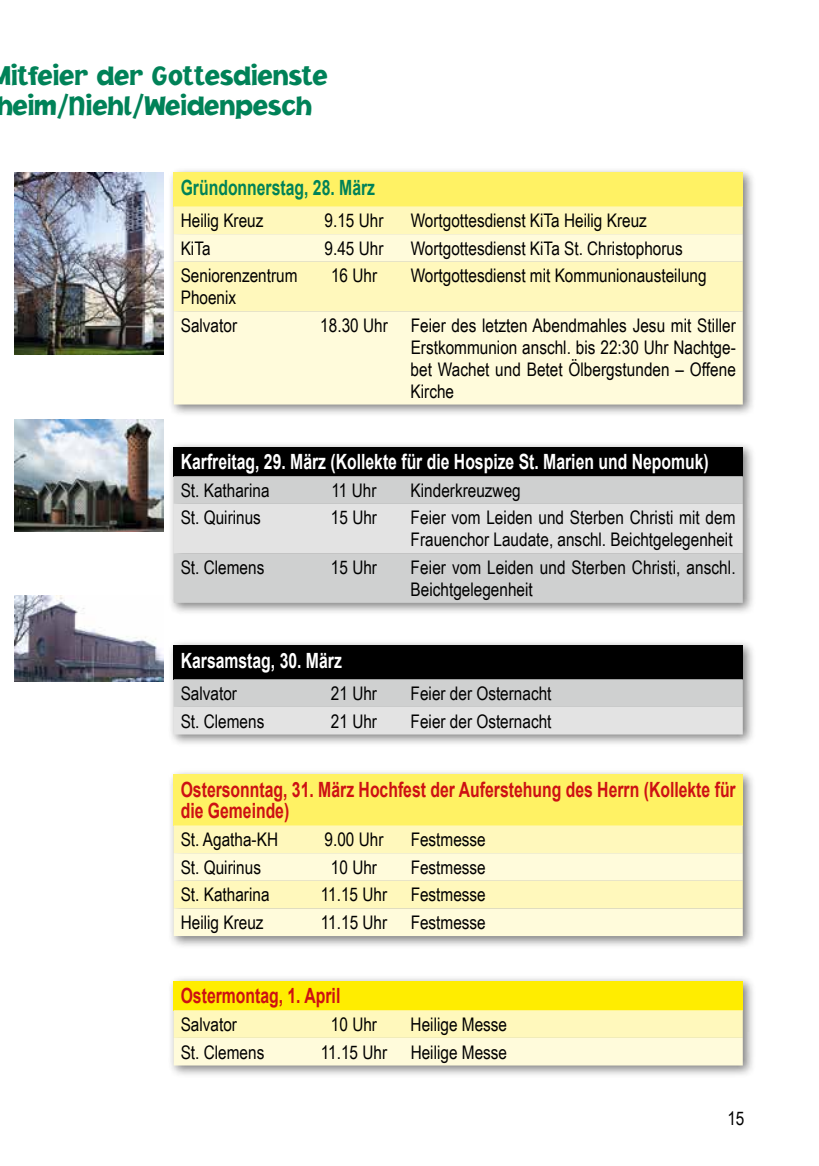
<style>
.page{position:relative;width:819px;height:1166px;background:#fff}
.page>*{position:absolute;margin:0;border:0;box-sizing:border-box;transform-origin:0 0}
.t1{font:28px/29.8px "Jacoby ICG Black";color:#008258;text-align:center}
.t2{font:700 21px/21.9px "Arial";color:#cd1013;scale:.75 1}
.t3{font:700 21px "Arial";color:#fff;scale:.75 1}
.t4{font:700 21px "Arial";color:#008258;scale:.75 1}
.t5{font:18.72px/21.9px "Arial Narrow";color:#000}
</style>
<div class="page">
<div style="left:167px;top:441px;width:589px;height:175px;background:#000;opacity:.5"></div>
<div style="left:174px;top:447px;width:568px;height:29px;background:#000"></div>
<div style="left:174px;top:476px;width:568px;height:127px;background:#cfd0d0"></div>
<div style="left:174px;top:504px;width:568px;height:49px;background:#e3e3e3"></div>
<div style="left:167px;top:639px;width:589px;height:108px;background:#000;opacity:.5"></div>
<div style="left:174px;top:645px;width:568px;height:34px;background:#000"></div>
<svg style="left:174px;top:679px;width:568px;height:55px;background:#d7d8d8"></svg>
<div style="left:167px;top:166px;width:589px;height:252px;background:#000;opacity:.5"></div>
<div style="left:174px;top:172px;width:568px;height:34px;background:#fff264"></div>
<div style="left:174px;top:206px;width:568px;height:28px;background:#fff8bc"></div>
<svg style="left:174px;top:234px;width:568px;height:170px;background:#fef9d1"></svg>
<img style="left:15px;top:596px;width:149px;height:85px">
<img style="left:15px;top:172px;width:149px;height:182px">
<img style="left:15px;top:419px;width:149px;height:112px">
<div style="left:167px;top:975px;width:589px;height:104px;background:#000;opacity:.5"></div>
<div style="left:174px;top:981px;width:568px;height:29px;background:#ffed00"></div>
<svg style="left:174px;top:1010px;width:568px;height:55px;background:#fef9ca"></svg>
<div style="left:167px;top:768px;width:589px;height:181px;background:#000;opacity:.5"></div>
<div style="left:174px;top:774px;width:568px;height:51px;background:#fff264"></div>
<div style="left:174px;top:825px;width:568px;height:28px;background:#fff8bc"></div>
<svg style="left:174px;top:853px;width:568px;height:83px;background:#fef9d0"></svg>
<h1 class="t1" style="left:-4px;top:60px;width:333px">itfeier der Gottesdienste heim/Niehl/Weidenpesch</h1>
<p class="t4" style="left:181px;top:172px;width:261px">Gründonnerstag, 28. März</p>
<p class="t5" style="left:181px;top:209px;width:84px">Heilig Kreuz</p>
<p class="t5" style="left:324px;top:209px;width:60px">9.15 Uhr</p>
<p class="t5" style="left:410px;top:209px;width:238px">Wortgottesdienst KiTa Heilig Kreuz</p>
<p class="t5" style="left:181px;top:236px;width:31px">KiTa</p>
<p class="t5" style="left:324px;top:236px;width:60px">9.45 Uhr</p>
<p class="t5" style="left:410px;top:236px;width:273px">Wortgottesdienst KiTa St. Christophorus</p>
<p class="t5" style="left:181px;top:264px;width:118px">Seniorenzentrum<br>Phoenix</p>
<p class="t5" style="left:331px;top:264px;width:48px">16 Uhr</p>
<p class="t5" style="left:410px;top:264px;width:297px">Wortgottesdienst mit Kommunionausteilung</p>
<p class="t5" style="left:181px;top:314px;width:58px">Salvator</p>
<p class="t5" style="left:410px;top:314px;width:327px;text-align:justify;text-indent:-90px">18.30 Uhr Feier des letzten Abendmahles Jesu mit Stiller Erstkommunion anschl. bis 22:30 Uhr Nachtge&shy;bet Wachet und Betet Ölbergstunden – Offene Kirche</p>
<p class="t3" style="left:181px;top:447px;width:705px">Karfreitag, 29. März (Kollekte für die Hospize St. Marien und Nepomuk)</p>
<p class="t5" style="left:181px;top:478px;width:90px">St. Katharina</p>
<p class="t5" style="left:331px;top:478px;width:46px">11 Uhr</p>
<p class="t5" style="left:410px;top:478px;width:112px">Kinderkreuzweg</p>
<p class="t5" style="left:181px;top:506px;width:82px">St. Quirinus</p>
<p class="t5" style="left:331px;top:506px;width:48px">15 Uhr</p>
<p class="t5" style="left:410px;top:506px;width:326px">Feier vom Leiden und Sterben Christi mit dem<br>Frauenchor Laudate, anschl. Beichtgelegenheit</p>
<p class="t5" style="left:181px;top:556px;width:85px">St. Clemens</p>
<p class="t5" style="left:331px;top:556px;width:48px">15 Uhr</p>
<p class="t5" style="left:410px;top:556px;width:326px">Feier vom Leiden und Sterben Christi, anschl.<br>Beichtgelegenheit</p>
<p class="t3" style="left:181px;top:645px;width:216px">Karsamstag, 30. März</p>
<p class="t5" style="left:181px;top:682px;width:58px">Salvator</p>
<p class="t5" style="left:331px;top:682px;width:48px">21 Uhr</p>
<p class="t5" style="left:410px;top:682px;width:142px">Feier der Osternacht</p>
<p class="t5" style="left:181px;top:709px;width:85px">St. Clemens</p>
<p class="t5" style="left:331px;top:709px;width:48px">21 Uhr</p>
<p class="t5" style="left:410px;top:709px;width:142px">Feier der Osternacht</p>
<p class="t2" style="left:181px;top:778px;width:741px">Ostersonntag, 31. März Hochfest der Auferstehung des Herrn (Kollekte für die Gemeinde)</p>
<p class="t5" style="left:181px;top:828px;width:99px">St. Agatha-KH</p>
<p class="t5" style="left:324px;top:828px;width:60px">9.00 Uhr</p>
<p class="t5" style="left:410px;top:828px;width:77px">Festmesse</p>
<p class="t5" style="left:181px;top:855px;width:82px">St. Quirinus</p>
<p class="t5" style="left:331px;top:855px;width:48px">10 Uhr</p>
<p class="t5" style="left:410px;top:855px;width:77px">Festmesse</p>
<p class="t5" style="left:181px;top:883px;width:90px">St. Katharina</p>
<p class="t5" style="left:321px;top:883px;width:68px">11.15 Uhr</p>
<p class="t5" style="left:410px;top:883px;width:77px">Festmesse</p>
<p class="t5" style="left:181px;top:911px;width:84px">Heilig Kreuz</p>
<p class="t5" style="left:321px;top:911px;width:68px">11.15 Uhr</p>
<p class="t5" style="left:410px;top:911px;width:77px">Festmesse</p>
<p class="t2" style="left:181px;top:985px;width:214px">Ostermontag, 1. April</p>
<p class="t5" style="left:181px;top:1012px;width:58px">Salvator</p>
<p class="t5" style="left:331px;top:1012px;width:48px">10 Uhr</p>
<p class="t5" style="left:410px;top:1012px;width:98px">Heilige Messe</p>
<p class="t5" style="left:181px;top:1040px;width:85px">St. Clemens</p>
<p class="t5" style="left:321px;top:1040px;width:68px">11.15 Uhr</p>
<p class="t5" style="left:410px;top:1040px;width:98px">Heilige Messe</p>
<p class="t5" style="left:727px;top:1107px;width:19px">15</p>
</div>
